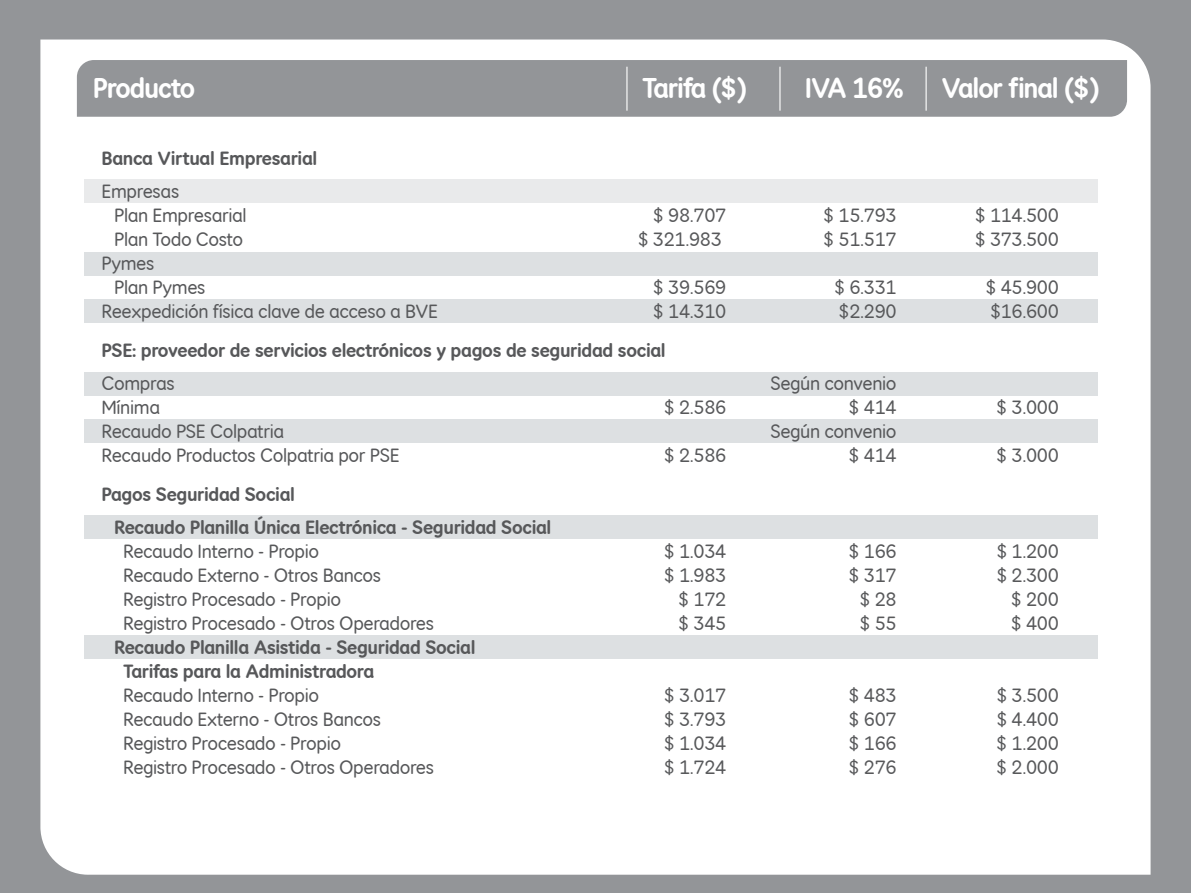
<style>
.page{position:relative;width:1191px;height:893px;background:#939598}
.page>*{position:absolute;margin:0;border:0;box-sizing:border-box;transform-origin:0 0}
.t1{font:700 29.1px "Scotiabank Modern";letter-spacing:-.04em;color:#fff;scale:.96 1}
.t2{font:19.5px/24px "Scotiabank Modern";letter-spacing:-.02em;color:#57585a}
.t3{font:700 19.5px/33px "Scotiabank Modern";letter-spacing:-.02em;color:#57585a}
</style>
<div class="page">
<div style="left:40px;top:40px;width:1110px;height:835px;background:#fff"></div>
<div style="left:84px;top:180px;width:1014px;height:23px;background:#e9eaeb"></div>
<div style="left:84px;top:252px;width:1014px;height:23px;background:#dde0e2"></div>
<div style="left:84px;top:299px;width:1014px;height:23px;background:#dde0e2"></div>
<div style="left:84px;top:373px;width:1014px;height:23px;background:#dde0e2"></div>
<div style="left:84px;top:420px;width:1014px;height:23px;background:#dde0e2"></div>
<div style="left:84px;top:516px;width:1014px;height:23px;background:#dde0e2"></div>
<div style="left:84px;top:636px;width:1014px;height:23px;background:#dde0e2"></div>
<svg style="left:77px;top:60px;width:1050px;height:57px"></svg>
<hr style="left:626px;top:67px;width:1px;height:44px;background:#fff">
<hr style="left:779px;top:67px;width:1px;height:44px;background:#fff">
<hr style="left:925px;top:67px;width:1px;height:44px;background:#fff">
<h1 class="t1" style="left:93px;top:71px;width:108px">Producto</h1>
<h1 class="t1" style="left:642px;top:71px;width:111px">Tarifa ($)</h1>
<h1 class="t1" style="left:805px;top:71px;width:105px">IVA 16%</h1>
<h1 class="t1" style="left:941px;top:71px;width:166px">Valor final ($)</h1>
<p class="t3" style="left:101px;top:142px;width:217px">Banca Virtual Empresarial</p>
<p class="t2" style="left:114px;top:179px;width:134px;text-indent:-13px">Empresas<br>Plan Empresarial</p>
<p class="t2" style="left:653px;top:203px;width:75px">$ 98.707</p>
<p class="t2" style="left:823px;top:203px;width:75px">$ 15.793</p>
<p class="t2" style="left:974px;top:203px;width:86px">$ 114.500</p>
<p class="t2" style="left:114px;top:227px;width:131px">Plan Todo Costo</p>
<p class="t2" style="left:637px;top:227px;width:86px">$ 321.983</p>
<p class="t2" style="left:823px;top:227px;width:75px">$ 51.517</p>
<p class="t2" style="left:974px;top:227px;width:86px">$ 373.500</p>
<p class="t2" style="left:114px;top:251px;width:93px;text-indent:-13px">Pymes<br>Plan Pymes</p>
<p class="t2" style="left:653px;top:275px;width:75px">$ 39.569</p>
<p class="t2" style="left:834px;top:275px;width:64px">$ 6.331</p>
<p class="t2" style="left:985px;top:275px;width:75px">$ 45.900</p>
<p class="t2" style="left:101px;top:299px;width:338px">Reexpedición física clave de acceso a BVE</p>
<p class="t2" style="left:653px;top:299px;width:75px">$ 14.310</p>
<p class="t2" style="left:838px;top:299px;width:60px">$2.290</p>
<p class="t2" style="left:990px;top:299px;width:70px">$16.600</p>
<p class="t3" style="left:101px;top:334px;width:566px">PSE: proveedor de servicios electrónicos y pagos de seguridad social</p>
<p class="t2" style="left:101px;top:371px;width:75px">Compras</p>
<p class="t2" style="left:770px;top:371px;width:128px">Según convenio</p>
<p class="t2" style="left:101px;top:395px;width:60px">Mínima</p>
<p class="t2" style="left:664px;top:395px;width:64px">$ 2.586</p>
<p class="t2" style="left:848px;top:395px;width:50px">$ 414</p>
<p class="t2" style="left:996px;top:395px;width:64px">$ 3.000</p>
<p class="t2" style="left:101px;top:419px;width:184px">Recaudo PSE Colpatria</p>
<p class="t2" style="left:770px;top:419px;width:128px">Según convenio</p>
<p class="t2" style="left:101px;top:443px;width:300px">Recaudo Productos Colpatria por PSE</p>
<p class="t2" style="left:664px;top:443px;width:64px">$ 2.586</p>
<p class="t2" style="left:848px;top:443px;width:50px">$ 414</p>
<p class="t2" style="left:996px;top:443px;width:64px">$ 3.000</p>
<p class="t3" style="left:114px;top:478px;width:439px;text-indent:-13px">Pagos Seguridad Social<br>Recaudo Planilla Única Electrónica - Seguridad Social</p>
<p class="t2" style="left:123px;top:539px;width:198px">Recaudo Interno - Propio</p>
<p class="t2" style="left:664px;top:539px;width:64px">$ 1.034</p>
<p class="t2" style="left:848px;top:539px;width:50px">$ 166</p>
<p class="t2" style="left:996px;top:539px;width:64px">$ 1.200</p>
<p class="t2" style="left:123px;top:563px;width:260px">Recaudo Externo - Otros Bancos</p>
<p class="t2" style="left:664px;top:563px;width:64px">$ 1.983</p>
<p class="t2" style="left:848px;top:563px;width:50px">$ 317</p>
<p class="t2" style="left:996px;top:563px;width:64px">$ 2.300</p>
<p class="t2" style="left:123px;top:587px;width:220px">Registro Procesado - Propio</p>
<p class="t2" style="left:678px;top:587px;width:50px">$ 172</p>
<p class="t2" style="left:859px;top:587px;width:39px">$ 28</p>
<p class="t2" style="left:1010px;top:587px;width:50px">$ 200</p>
<p class="t2" style="left:123px;top:611px;width:313px">Registro Procesado - Otros Operadores</p>
<p class="t2" style="left:678px;top:611px;width:50px">$ 345</p>
<p class="t2" style="left:859px;top:611px;width:39px">$ 55</p>
<p class="t2" style="left:1010px;top:611px;width:50px">$ 400</p>
<p class="t3" style="left:123px;top:635px;width:354px;line-height:24px;text-indent:-9px">Recaudo Planilla Asistida - Seguridad Social<br>Tarifas para la Administradora</p>
<p class="t2" style="left:123px;top:683px;width:198px">Recaudo Interno - Propio</p>
<p class="t2" style="left:664px;top:683px;width:64px">$ 3.017</p>
<p class="t2" style="left:848px;top:683px;width:50px">$ 483</p>
<p class="t2" style="left:996px;top:683px;width:64px">$ 3.500</p>
<p class="t2" style="left:123px;top:707px;width:260px">Recaudo Externo - Otros Bancos</p>
<p class="t2" style="left:664px;top:707px;width:64px">$ 3.793</p>
<p class="t2" style="left:848px;top:707px;width:50px">$ 607</p>
<p class="t2" style="left:996px;top:707px;width:64px">$ 4.400</p>
<p class="t2" style="left:123px;top:731px;width:220px">Registro Procesado - Propio</p>
<p class="t2" style="left:664px;top:731px;width:64px">$ 1.034</p>
<p class="t2" style="left:848px;top:731px;width:50px">$ 166</p>
<p class="t2" style="left:996px;top:731px;width:64px">$ 1.200</p>
<p class="t2" style="left:123px;top:755px;width:313px">Registro Procesado - Otros Operadores</p>
<p class="t2" style="left:664px;top:755px;width:64px">$ 1.724</p>
<p class="t2" style="left:848px;top:755px;width:50px">$ 276</p>
<p class="t2" style="left:996px;top:755px;width:64px">$ 2.000</p>
</div>
